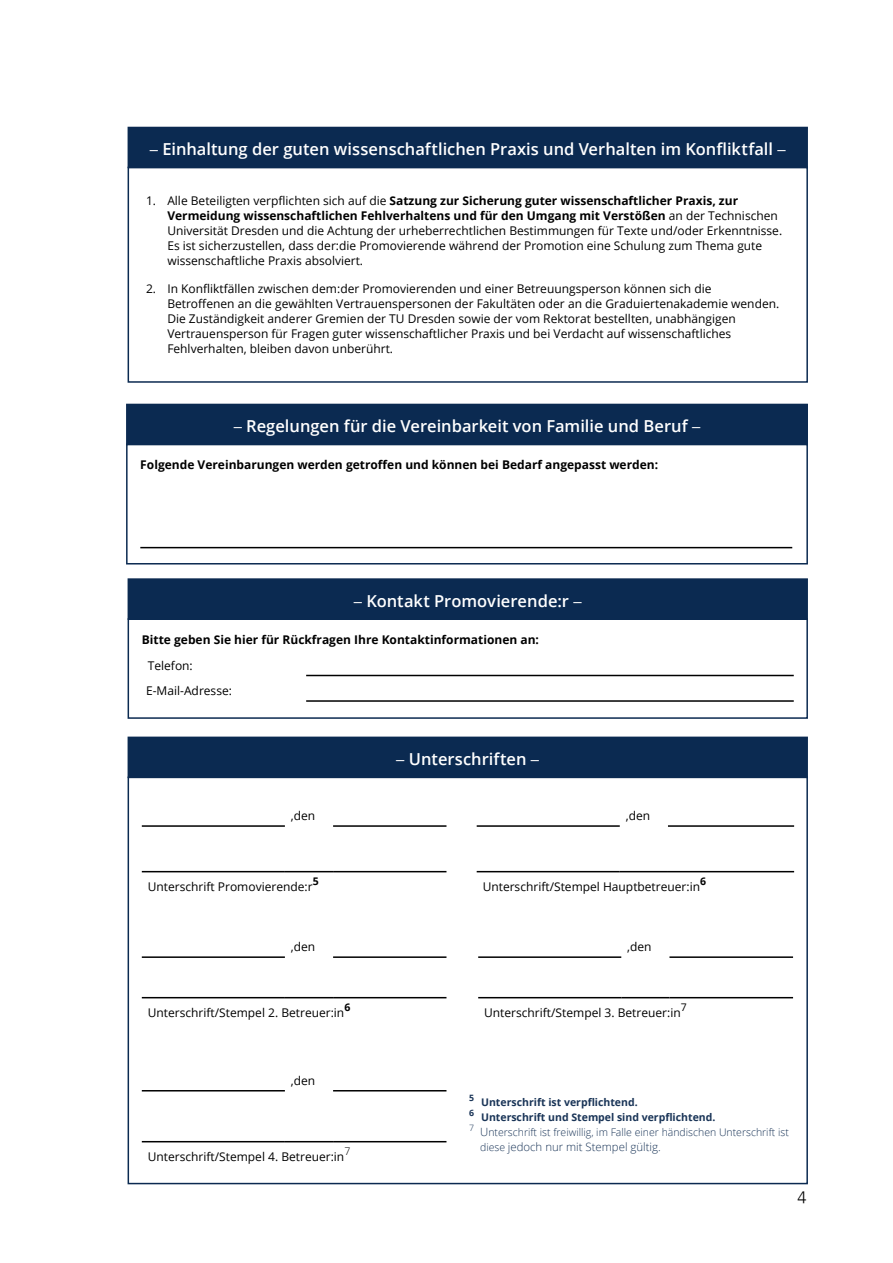
<style>
.page{position:relative;width:893px;height:1263px;background:#fff}
.page>*{position:absolute;margin:0;border:0;box-sizing:border-box;transform-origin:0 0}
.H2_Zwischenüberschri{font:600 16.5px "Open Sans";color:#fff}
.t1{font:300 16.5px "Univers";color:#000}
.p_Liste_nummeriert{font:12px/15px "Open Sans";color:#000}
.p_Fliesstext{font:12px "Open Sans";color:#000}
.p_Fliesstext_fett{font:700 12px "Open Sans";color:#000}
.p_Fußnoten{font:300 11.4px "Open Sans";color:#193457}
.p_Fußnoten-2{font:700 10.5px "Open Sans";color:#193457}
.p_Fußnoten-3{font:300 10.5px "Open Sans";color:#193457}
.p_Fliesstext-2{font:700 10.5px "Open Sans";color:#000}
.p_Fliesstext-3{font:300 10.5px "Open Sans";color:#000}
.p_Fliesstext-4{font:10.5px "Open Sans";color:#000}
.p_Fußnoten-4{font:700 8.7px "Open Sans";color:#193457}
.s1{font-family:"Univers";font-weight:400}
.s2{font-weight:700}
.s3{font-size:11.4px}
.s4{font-size:10.5px}
</style>
<div class="page">
<div style="left:127px;top:404px;width:680px;height:40px;background:#0b2a51"></div>
<hr style="left:140px;top:547px;width:652px;height:1px;background:#000">
<div style="left:126px;top:444px;width:682px;height:120px;border:2px solid #0b2a51"></div>
<div style="left:128px;top:579px;width:679px;height:40px;background:#0b2a51"></div>
<div style="left:128px;top:578px;width:680px;height:42px;border:2px solid #0b2a51"></div>
<div style="left:128px;top:737px;width:679px;height:40px;background:#0b2a51"></div>
<hr style="left:306px;top:675px;width:488px;height:1px;background:#000">
<hr style="left:306px;top:700px;width:488px;height:2px;background:#000">
<div style="left:128px;top:618px;width:680px;height:101px;border:2px solid #0b2a51"></div>
<div style="left:128px;top:776px;width:680px;height:408px;border:2px solid #0b2a51"></div>
<hr style="left:142px;top:825px;width:143px;height:2px;background:#000">
<hr style="left:333px;top:825px;width:113px;height:2px;background:#000">
<hr style="left:142px;top:871px;width:143px;height:1px;background:#000">
<hr style="left:285px;top:871px;width:48px;height:1px;background:#000">
<hr style="left:333px;top:871px;width:113px;height:1px;background:#000">
<hr style="left:142px;top:956px;width:143px;height:2px;background:#000">
<hr style="left:333px;top:956px;width:113px;height:2px;background:#000">
<hr style="left:142px;top:997px;width:143px;height:1px;background:#000">
<hr style="left:285px;top:997px;width:48px;height:1px;background:#000">
<hr style="left:333px;top:997px;width:113px;height:1px;background:#000">
<hr style="left:142px;top:1090px;width:143px;height:1px;background:#000">
<hr style="left:333px;top:1090px;width:113px;height:1px;background:#000">
<hr style="left:142px;top:1141px;width:143px;height:1px;background:#000">
<hr style="left:285px;top:1141px;width:48px;height:1px;background:#000">
<hr style="left:333px;top:1141px;width:113px;height:1px;background:#000">
<hr style="left:477px;top:825px;width:143px;height:2px;background:#000">
<hr style="left:668px;top:825px;width:126px;height:2px;background:#000">
<hr style="left:477px;top:871px;width:143px;height:1px;background:#000">
<hr style="left:620px;top:871px;width:48px;height:1px;background:#000">
<hr style="left:668px;top:871px;width:126px;height:1px;background:#000">
<hr style="left:478px;top:956px;width:143px;height:2px;background:#000">
<hr style="left:669px;top:956px;width:124px;height:2px;background:#000">
<hr style="left:478px;top:997px;width:143px;height:1px;background:#000">
<hr style="left:621px;top:997px;width:48px;height:1px;background:#000">
<hr style="left:669px;top:997px;width:124px;height:1px;background:#000">
<div style="left:128px;top:127px;width:679px;height:40px;background:#0b2a51"></div>
<div style="left:128px;top:167px;width:680px;height:216px;border:2px solid #0b2a51"></div>
<h2 class="H2_Zwischenüberschri" style="left:150px;top:138px;width:637px"><span class="s1">–</span> Einhaltung der guten wissenschaftlichen Praxis und Verhalten im Konfliktfall <span class="s1">–</span></h2>
<p class="p_Liste_nummeriert" style="left:167px;top:193px;width:616px;text-indent:-21px">1. Alle Beteiligten verpflichten sich auf die <span class="s2">Satzung zur Sicherung guter wissenschaftlicher Praxis, zur Vermeidung wissenschaftlichen Fehlverhaltens und für den Umgang mit Verstößen</span> an der Technischen Universität Dresden und die Achtung der urheberrechtlichen Bestimmungen für Texte und/oder Erkenntnisse.<br>Es ist sicherzustellen, dass der:die Promovierende während der Promotion eine Schulung zum Thema gute wissenschaftliche Praxis absolviert.</p>
<p class="p_Liste_nummeriert" style="left:167px;top:281px;width:613px;text-indent:-21px">2. In Konfliktfällen zwischen dem:der Promovierenden und einer Betreuungsperson können sich die Betroffenen an die gewählten Vertrauenspersonen der Fakultäten oder an die Graduiertenakademie wenden.<br>Die Zuständigkeit anderer Gremien der TU Dresden sowie der vom Rektorat bestellten, unabhängigen Vertrauensperson für Fragen guter wissenschaftlicher Praxis und bei Verdacht auf wissenschaftliches Fehlverhalten, bleiben davon unberührt.</p>
<h2 class="H2_Zwischenüberschri" style="left:234px;top:415px;width:468px"><span class="s1">–</span> Regelungen für die Vereinbarkeit von Familie und Beruf <span class="s1">–</span></h2>
<p class="p_Fliesstext_fett" style="left:140px;top:456px;width:519px">Folgende Vereinbarungen werden getroffen und können bei Bedarf angepasst werden:</p>
<h2 class="H2_Zwischenüberschri" style="left:354px;top:590px;width:229px"><span class="s1">–</span> Kontakt Promovierende:r <span class="s1">–</span></h2>
<p class="p_Fliesstext_fett" style="left:142px;top:631px;width:399px">Bitte geben Sie hier für Rückfragen Ihre Kontaktinformationen an:</p>
<p class="p_Fliesstext" style="left:148px;top:657px;width:47px">Telefon:</p>
<p class="p_Fliesstext" style="left:146px;top:682px;width:87px">E-Mail-Adresse:</p>
<p class="p_Fliesstext" style="left:291px;top:807px;width:26px">,den</p>
<p class="p_Fliesstext-2" style="left:313px;top:874px;width:7px">5</p>
<p class="p_Fliesstext" style="left:148px;top:879px;width:166px">Unterschrift Promovierende:r</p>
<p class="p_Fliesstext" style="left:291px;top:938px;width:26px">,den</p>
<p class="p_Fliesstext-2" style="left:344px;top:1000px;width:7px">6</p>
<p class="p_Fliesstext" style="left:148px;top:1005px;width:198px">Unterschrift/Stempel 2. Betreuer:in</p>
<p class="p_Fliesstext" style="left:291px;top:1072px;width:26px">,den</p>
<p class="p_Fliesstext-3" style="left:344px;top:1144px;width:7px">7</p>
<p class="p_Fliesstext" style="left:148px;top:1149px;width:198px">Unterschrift/Stempel 4. Betreuer:in</p>
<h2 class="H2_Zwischenüberschri" style="left:396px;top:748px;width:144px"><span class="s1">–</span> Unterschriften <span class="s1">–</span></h2>
<p class="p_Fliesstext" style="left:626px;top:807px;width:26px">,den</p>
<p class="p_Fliesstext-2" style="left:700px;top:874px;width:7px">6</p>
<p class="p_Fliesstext" style="left:483px;top:879px;width:219px">Unterschrift/Stempel Hauptbetreuer:in</p>
<p class="p_Fliesstext" style="left:627px;top:938px;width:26px">,den</p>
<p class="p_Fliesstext-4" style="left:681px;top:1000px;width:8px">7</p>
<p class="p_Fliesstext" style="left:484px;top:1005px;width:198px">Unterschrift/Stempel 3. Betreuer:in</p>
<p class="p_Fußnoten-2" style="left:469px;top:1094px;width:170px"><sup>5</sup> Unterschrift ist verpflichtend.</p>
<p class="p_Fußnoten-4" style="left:469px;top:1106px;width:6px">6</p>
<p class="p_Fußnoten-2" style="left:481px;top:1109px;width:236px">Unterschrift und Stempel sind verpflichtend.</p>
<p class="p_Fußnoten-3" style="left:469px;top:1125px;width:321px"><sup>7</sup> <span class="s3">U</span>nterschrift ist freiwillig, im Falle einer händischen Unterschrift ist</p>
<p class="p_Fußnoten" style="left:480px;top:1139px;width:182px"><span class="s4">diese</span> jedoch nur mit Stempel gültig.</p>
<h1 class="t1" style="left:797px;top:1188px;width:11px">4</h1>
</div>
